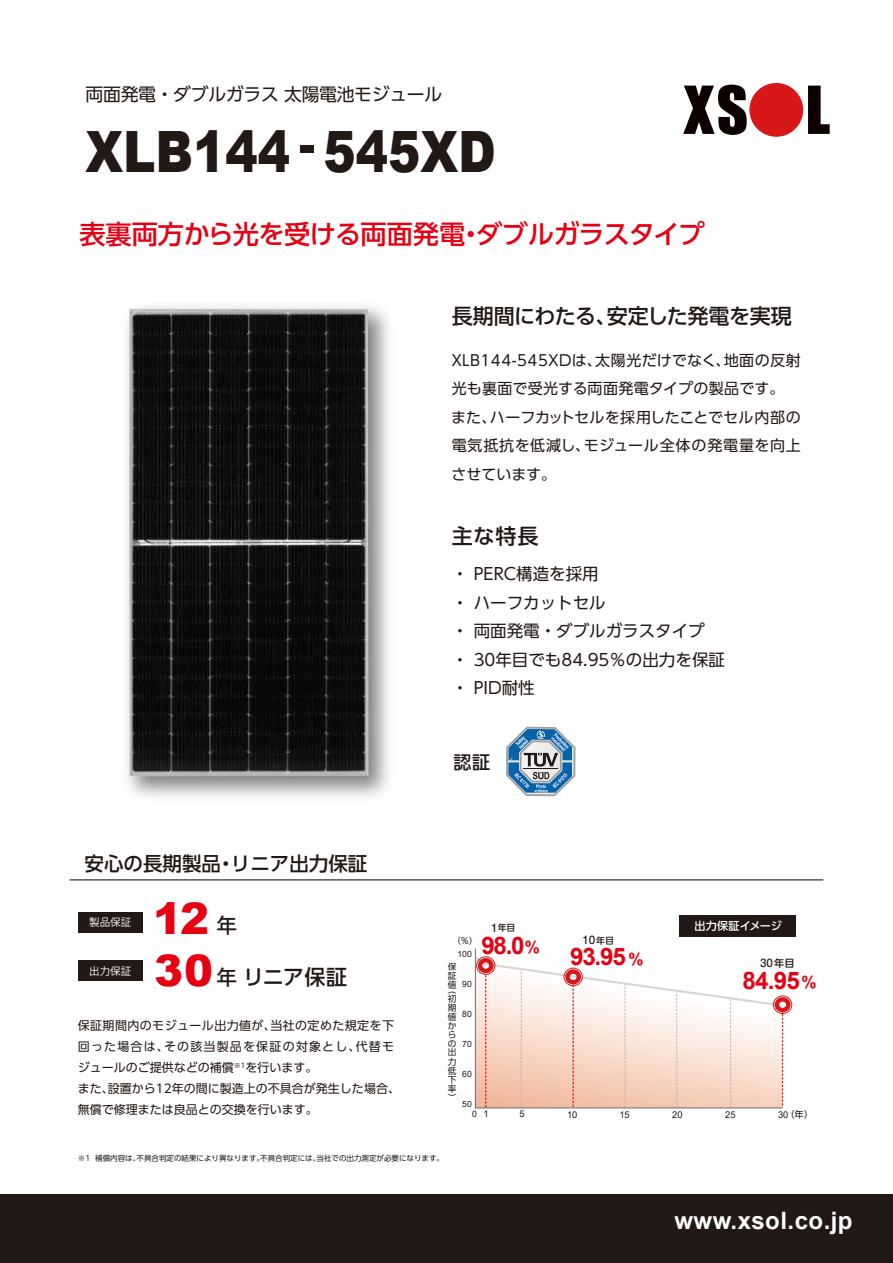
<style>
.page{position:relative;width:893px;height:1263px;background:#fff}
.page>*{position:absolute;margin:0;border:0;box-sizing:border-box;transform-origin:0 0}
.t1{font:900 57px "Arial";color:#221815;scale:.85 1}
.t2{font:900 43.35px/52.1px "Arial";color:#e60012}
.t3{font:500 26.1px "UD Shin Go Pro";letter-spacing:-.02em;color:#e60012}
.t4{font:700 24.15px "Arial";letter-spacing:-.05em;color:#e60012}
.t5{font:700 24px "Arial";letter-spacing:.02em;color:#fff}
.t6{font:500 21px "UD Shin Go Pro";letter-spacing:-.01em;color:#221815}
.t7{font:500 19.5px "UD Shin Go Pro";color:#221815}
.t8{font:500 18px "UD Shin Go Pro";color:#221815}
.t9{font:17.85px "UD Shin Go Pro";letter-spacing:-.02em;color:#221815}
.t10{font:16.5px/28.5px "UD Shin Go Pro";color:#221815}
.t11{font:15px/28.5px "UD Shin Go Pro";letter-spacing:.025em;color:#221815}
.t12{font:12px/21px "UD Shin Go Pro";color:#221815}
.t13{font:500 11.1px "UD Shin Go Pro";letter-spacing:.02em;color:#fff}
.t14{font:10.5px "Koz Go Pro";color:#fff}
.t15{font:500 10.2px "Shin M Go Pro";color:#221815}
.t16{font:9.3px "Arial";letter-spacing:-.01em;color:#221815}
.t17{font:9.3px "UD Shin Go Pro";color:#221815}
.t18{font:500 9px "Shin M Go Pro";color:#221815}
.t19{font:8.7px/9px "UD Shin Go Pro";color:#221815;text-align:justify}
.t20{font:8.7px "Arial";color:#221815}
.t21{font:7.5px "UD Shin Go Pro";color:#221815}
.s1{font-family:"Arial Narrow";font-weight:700}
.s2{font-family:"Koz Go Pro";font-weight:500;font-size:20.7px;color:#221815}
.s3{font-size:10.2px}
.s4{font-size:16.95px}
.s5{font-size:9px}
.s6{font-size:9.3px}
.s7{font-family:"Arial"}
</style>
<div class="page">
<div style="left:0;top:1195px;width:893px;height:68px;background:#221815"></div>
<div style="left:749px;top:83px;width:54px;height:54px;background:#d71718;border-radius:50%"></div>
<svg style="left:808px;top:86px;width:22px;height:48px"></svg>
<svg style="left:683px;top:85px;width:64px;height:50px"></svg>
<div style="left:78px;top:912px;width:64px;height:20px;background:#221815"></div>
<div style="left:78px;top:961px;width:64px;height:20px;background:#221815"></div>
<hr style="left:70px;top:879px;width:753px;height:1px;background:#040000">
<svg style="left:506px;top:727px;width:69px;height:69px"></svg>
<div style="left:679px;top:915px;width:116px;height:21px;background:#221815"></div>
<svg style="left:474px;top:948px;width:310px;height:161px"></svg>
<div style="left:773px;top:996px;width:19px;height:18px;border:1px solid #d71718;border-radius:50%"></div>
<div style="left:775px;top:997px;width:15px;height:15px;border:4px solid #d71718;border-radius:50%"></div>
<div style="left:564px;top:968px;width:18px;height:18px;border:1px solid #d71718;border-radius:50%"></div>
<div style="left:565px;top:969px;width:16px;height:15px;border:4px solid #d71718;border-radius:50%"></div>
<div style="left:476px;top:956px;width:19px;height:18px;border:1px solid #d71718;border-radius:50%"></div>
<div style="left:478px;top:958px;width:16px;height:15px;border:4px solid #d71718;border-radius:50%"></div>
<img style="left:126px;top:306px;width:263px;height:491px">
<img style="left:129px;top:309px;width:239px;height:467px">
<h3 class="t9" style="left:86px;top:80px;width:358px">両面発電・ダブルガラス 太陽電池モジュール</h3>
<h1 class="t1" style="left:86px;top:110px;width:484px">XLB144 <span class="s1">-</span>545XD</h1>
<h3 class="t3" style="left:79px;top:213px;width:627px">表裏両方から光を受ける両面発電・ダブルガラスタイプ</h3>
<h3 class="t6" style="left:452px;top:299px;width:342px">長期間にわたる、安定した発電を実現</h3>
<p class="t11" style="left:451px;top:345px;width:351px">XLB144-545XDは、太陽光だけでなく、地面の反射光も裏面で受光する両面発電タイプの製品です。また、ハーフカットセルを採用したことでセル内部の電気抵抗を低減し、モジュール全体の発電量を向上させています。</p>
<h3 class="t6" style="left:452px;top:519px;width:88px">主な特長</h3>
<h3 class="t10" style="left:452px;top:559px;width:275px">・ PERC構造を採用<br>・ ハーフカットセル<br>・ 両面発電・ダブルガラスタイプ・ 30年目でも84.95％の出力を保証・ PID耐性</h3>
<h3 class="t8" style="left:453px;top:748px;width:38px">認証</h3>
<h3 class="t7" style="left:85px;top:848px;width:284px">安心の長期製品・リニア出力保証</h3>
<h2 class="t2" style="left:153px;top:891px;width:86px">12 <span class="s2">年<br></span>30<span class="s2">年</span></h2>
<p class="t14" style="left:89px;top:915px;width:43px">製品保証</p>
<p class="t14" style="left:89px;top:964px;width:43px">出力保証</p>
<h3 class="t6" style="left:243px;top:960px;width:106px">リニア保証</h3>
<p class="t12" style="left:78px;top:1014px;width:324px">保証期間内のモジュール出力値が、当社の定めた規定を下回った場合は、その該当製品を保証の対象とし、代替モジュールのご提供などの補償<sup>※1</sup>を行います。<br>また、設置から12年の間に製造上の不具合が発生した場合、無償で修理または良品との交換を行います。</p>
<p class="t21" style="left:78px;top:1152px;width:368px">※1 補償内容は、不具合判定の結果により異なります。不具合判定には、当社での出力測定が必要になります。</p>
<p class="t19" style="left:452px;top:936px;width:27px">（%）</p>
<p class="t20" style="left:462px;top:978px;width:11px">90</p>
<p class="t20" style="left:462px;top:1008px;width:11px">80</p>
<p class="t20" style="left:462px;top:1038px;width:11px">70</p>
<p class="t20" style="left:462px;top:1068px;width:11px">60</p>
<p class="t20" style="left:462px;top:1098px;width:11px">50</p>
<p class="t20" style="left:457px;top:948px;width:16px">100</p>
<p class="t19" style="left:448px;top:962px;width:10px">保証値</p>
<p class="t19" style="left:448px;top:985px;width:10px">（初期値からの出力低下率）</p>
<p class="t18" style="left:491px;top:921px;width:26px"><span class="s3">1</span>年目</p>
<h3 class="t4" style="left:481px;top:928px;width:60px">98.0<span class="s4">%</span></h3>
<p class="t15" style="left:582px;top:932px;width:33px">10<span class="s5">年目</span></p>
<h3 class="t4" style="left:570px;top:940px;width:75px">93.95 <span class="s4">%</span></h3>
<p class="t13" style="left:695px;top:917px;width:89px">出力保証イメージ</p>
<p class="t15" style="left:760px;top:955px;width:36px">30年目</p>
<h3 class="t4" style="left:742px;top:963px;width:76px">84.95<span class="s4">%</span></h3>
<p class="t20" style="left:472px;top:1108px;width:18px">0 <span class="s6">1</span></p>
<p class="t16" style="left:519px;top:1107px;width:7px">5</p>
<p class="t16" style="left:567px;top:1108px;width:12px">10</p>
<p class="t16" style="left:620px;top:1108px;width:12px">15</p>
<p class="t16" style="left:672px;top:1108px;width:12px">20</p>
<p class="t16" style="left:725px;top:1108px;width:12px">25</p>
<p class="t17" style="left:778px;top:1107px;width:37px"><span class="s7">30</span>（年）</p>
<h3 class="t5" style="left:674px;top:1203px;width:180px">www.xsol.co.jp</h3>
</div>
